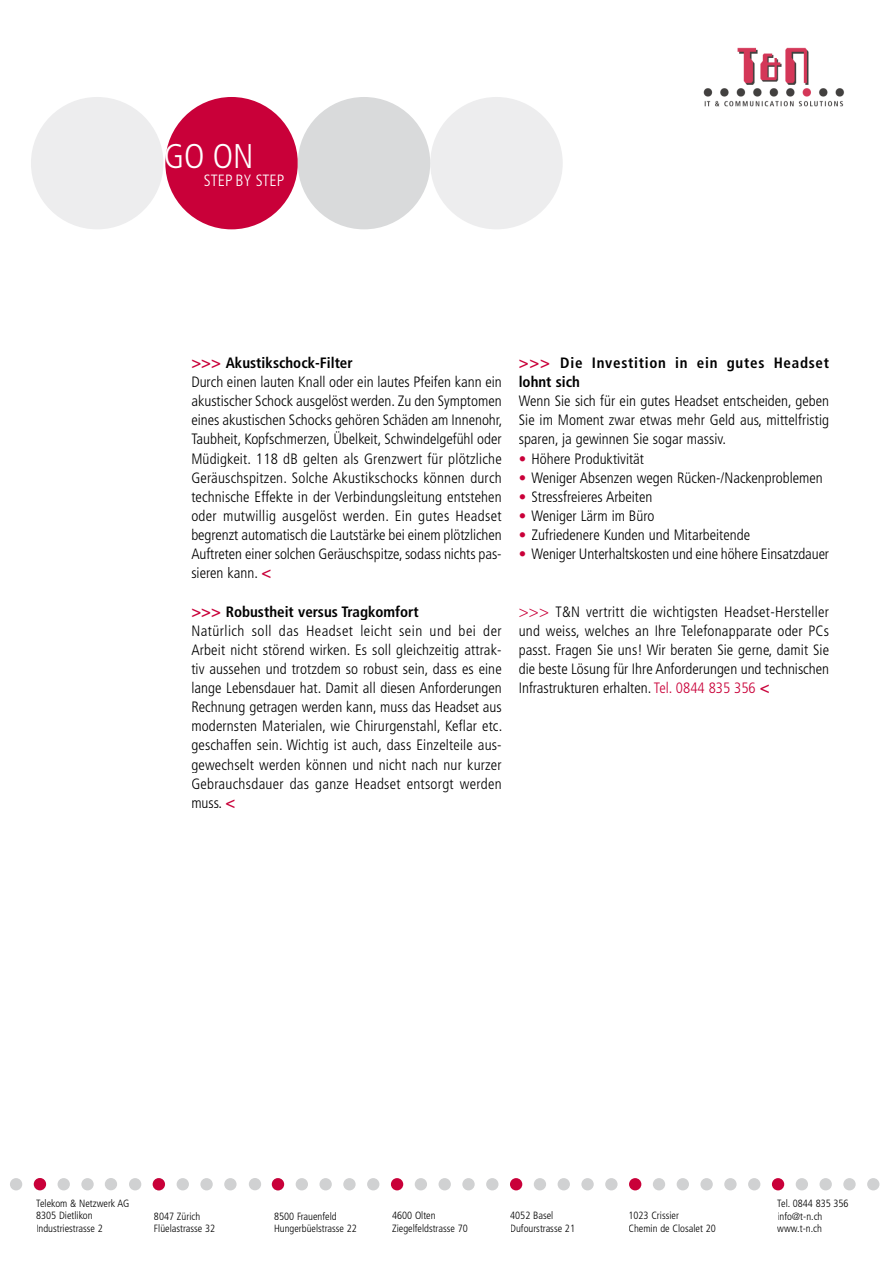
<style>
.page{position:relative;width:893px;height:1263px;background:#fff}
.page>*{position:absolute;margin:0;border:0;box-sizing:border-box;transform-origin:0 0}
.t1{font:300 condensed 34.35px "Frutiger LT Std";color:#fff}
.t2{font:300 condensed 16.35px "Frutiger LT Std";color:#fff}
.t3{font:300 condensed 15px/19px "Frutiger LT Std";color:#000}
.t4{font:700 condensed 15px/19px "Frutiger LT Std";letter-spacing:.05em;color:#000}
.t5{font:300 condensed 10.5px/12.6px "Frutiger LT Std";color:#000}
.s1{font-weight:700;font-size:16.5px;color:#c90039}
.s2{font-weight:700}
.s3{font-size:16.5px;color:#c90039}
.s4{color:#c90039}
</style>
<div class="page">
<img style="left:703px;top:47px;width:141px;height:60px">
<div style="left:430px;top:97px;width:132px;height:132px;background:#ededee;border-radius:50%"></div>
<div style="left:165px;top:97px;width:133px;height:132px;background:#c90039;border-radius:50%"></div>
<div style="left:298px;top:97px;width:132px;height:132px;background:#d9dadb;border-radius:50%"></div>
<div style="left:31px;top:97px;width:132px;height:132px;background:#ededee;border-radius:50%"></div>
<div style="left:10px;top:1178px;width:12px;height:12px;background:#d0d1d2;border-radius:50%"></div>
<div style="left:58px;top:1178px;width:12px;height:12px;background:#d0d1d2;border-radius:50%"></div>
<div style="left:81px;top:1178px;width:13px;height:12px;background:#d0d1d2;border-radius:50%"></div>
<div style="left:129px;top:1178px;width:12px;height:12px;background:#d0d1d2;border-radius:50%"></div>
<div style="left:177px;top:1178px;width:12px;height:12px;background:#d0d1d2;border-radius:50%"></div>
<div style="left:200px;top:1178px;width:13px;height:12px;background:#d0d1d2;border-radius:50%"></div>
<div style="left:224px;top:1178px;width:12px;height:12px;background:#d0d1d2;border-radius:50%"></div>
<div style="left:296px;top:1178px;width:12px;height:12px;background:#d0d1d2;border-radius:50%"></div>
<div style="left:319px;top:1178px;width:13px;height:12px;background:#d0d1d2;border-radius:50%"></div>
<div style="left:343px;top:1178px;width:12px;height:12px;background:#d0d1d2;border-radius:50%"></div>
<div style="left:367px;top:1178px;width:12px;height:12px;background:#d0d1d2;border-radius:50%"></div>
<div style="left:391px;top:1178px;width:12px;height:12px;background:#c90039;border-radius:50%"></div>
<div style="left:415px;top:1178px;width:12px;height:12px;background:#d0d1d2;border-radius:50%"></div>
<div style="left:438px;top:1178px;width:13px;height:12px;background:#d0d1d2;border-radius:50%"></div>
<div style="left:462px;top:1178px;width:12px;height:12px;background:#d0d1d2;border-radius:50%"></div>
<div style="left:486px;top:1178px;width:12px;height:12px;background:#d0d1d2;border-radius:50%"></div>
<div style="left:510px;top:1178px;width:12px;height:12px;background:#c90039;border-radius:50%"></div>
<div style="left:533px;top:1178px;width:13px;height:12px;background:#d0d1d2;border-radius:50%"></div>
<div style="left:557px;top:1178px;width:13px;height:12px;background:#d0d1d2;border-radius:50%"></div>
<div style="left:581px;top:1178px;width:12px;height:12px;background:#d0d1d2;border-radius:50%"></div>
<div style="left:605px;top:1178px;width:12px;height:12px;background:#d0d1d2;border-radius:50%"></div>
<div style="left:629px;top:1178px;width:12px;height:12px;background:#c90039;border-radius:50%"></div>
<div style="left:652px;top:1178px;width:13px;height:12px;background:#d0d1d2;border-radius:50%"></div>
<div style="left:676px;top:1178px;width:13px;height:12px;background:#d0d1d2;border-radius:50%"></div>
<div style="left:700px;top:1178px;width:12px;height:12px;background:#d0d1d2;border-radius:50%"></div>
<div style="left:724px;top:1178px;width:12px;height:12px;background:#d0d1d2;border-radius:50%"></div>
<div style="left:748px;top:1178px;width:12px;height:12px;background:#d0d1d2;border-radius:50%"></div>
<div style="left:771px;top:1178px;width:13px;height:12px;background:#c90039;border-radius:50%"></div>
<div style="left:795px;top:1178px;width:13px;height:12px;background:#d0d1d2;border-radius:50%"></div>
<div style="left:819px;top:1178px;width:12px;height:12px;background:#d0d1d2;border-radius:50%"></div>
<div style="left:843px;top:1178px;width:12px;height:12px;background:#d0d1d2;border-radius:50%"></div>
<div style="left:867px;top:1178px;width:12px;height:12px;background:#d0d1d2;border-radius:50%"></div>
<div style="left:105px;top:1178px;width:12px;height:12px;background:#d0d1d2;border-radius:50%"></div>
<div style="left:34px;top:1178px;width:12px;height:12px;background:#c90039;border-radius:50%"></div>
<div style="left:153px;top:1178px;width:12px;height:12px;background:#c90039;border-radius:50%"></div>
<div style="left:272px;top:1178px;width:12px;height:12px;background:#c90039;border-radius:50%"></div>
<div style="left:249px;top:1178px;width:12px;height:12px;background:#d0d1d2;border-radius:50%"></div>
<h1 class="t1" style="left:164px;top:142px;width:91px">GO ON</h1>
<p class="t2" style="left:204px;top:174px;width:82px">STEP BY STEP</p>
<p class="t3" style="left:191px;top:354px;width:312px"><span class="s1">&gt;&gt;&gt;</span> <span class="s2">Akustikschock-Filter<br></span>Durch einen lauten Knall oder ein lautes Pfeifen kann ein akustischer Schock ausgelöst werden. Zu den Symptomen eines akustischen Schocks gehören Schäden am Innenohr, Taubheit, Kopfschmerzen, Übelkeit, Schwindelgefühl oder Müdigkeit. 118 dB gelten als Grenzwert für plötzliche Geräuschspitzen. Solche Akustikschocks können durch technische Effekte in der Verbindungsleitung entstehen oder mutwillig ausgelöst werden. Ein gutes Headset begrenzt automatisch die Lautstärke bei einem plötzlichen Auftreten einer solchen Geräuschspitze, sodass nichts pas&shy;sieren kann. <span class="s1">&lt;</span></p>
<p class="t3" style="left:191px;top:602px;width:312px"><span class="s1">&gt;&gt;&gt;</span> <span class="s2">Robustheit versus Tragkomfort<br></span>Natürlich soll das Headset leicht sein und bei der Arbeit nicht störend wirken. Es soll gleichzeitig attrak&shy;tiv aussehen und trotzdem so robust sein, dass es eine lange Lebensdauer hat. Damit all diesen Anforderungen Rechnung getragen werden kann, muss das Headset aus modernsten Materialen, wie Chirurgenstahl, Keflar etc. geschaffen sein. Wichtig ist auch, dass Einzelteile aus&shy;gewechselt werden können und nicht nach nur kurzer Gebrauchsdauer das ganze Headset entsorgt werden muss. <span class="s1">&lt;</span></p>
<p class="t4" style="left:518px;top:354px;width:312px"><span class="s3">&gt;&gt;&gt;</span> Die Investition in ein gutes Headset lohnt sich</p>
<p class="t3" style="left:518px;top:392px;width:312px;text-align:justify">Wenn Sie sich für ein gutes Headset entscheiden, geben Sie im Moment zwar etwas mehr Geld aus, mittelfristig sparen, ja gewinnen Sie sogar massiv.</p>
<p class="t3" style="left:518px;top:449px;width:127px"><span class="s4">•</span> Höhere Produktivität</p>
<p class="t3" style="left:518px;top:468px;width:305px"><span class="s4">•</span> Weniger Absenzen wegen Rücken-/Nackenproblemen</p>
<p class="t3" style="left:518px;top:488px;width:135px"><span class="s4">•</span> Stressfreieres Arbeiten</p>
<p class="t3" style="left:518px;top:507px;width:137px"><span class="s4">•</span> Weniger Lärm im Büro</p>
<p class="t3" style="left:518px;top:526px;width:233px"><span class="s4">•</span> Zufriedenere Kunden und Mitarbeitende</p>
<p class="t3" style="left:518px;top:545px;width:312px"><span class="s4">•</span> Weniger Unterhaltskosten und eine höhere Einsatzdauer</p>
<p class="t3" style="left:518px;top:602px;width:312px;text-align:justify"><span class="s3">&gt;&gt;&gt;</span> T&amp;N vertritt die wichtigsten Headset-Hersteller und weiss, welches an Ihre Telefonapparate oder PCs passt. Fragen Sie uns! Wir beraten Sie gerne, damit Sie die beste Lösung für Ihre Anforderungen und technischen Infrastrukturen erhalten. <span class="s4">Tel. 0844 835 356</span> <span class="s1">&lt;</span></p>
<p class="t5" style="left:36px;top:1197px;width:95px">Telekom &amp; Netzwerk AG<br>8305 Dietlikon<br>Industriestrasse 2</p>
<p class="t5" style="left:154px;top:1210px;width:63px">8047 Zürich<br>Flüelastrasse 32</p>
<p class="t5" style="left:274px;top:1210px;width:84px">8500 Frauenfeld<br>Hungerbüelstrasse 22</p>
<p class="t5" style="left:510px;top:1210px;width:66px">4052 Basel<br>Dufourstrasse 21</p>
<p class="t5" style="left:392px;top:1210px;width:77px">4600 Olten<br>Ziegelfeldstrasse 70</p>
<p class="t5" style="left:628px;top:1210px;width:89px">1023 Crissier<br>Chemin de Closalet 20</p>
<p class="t5" style="left:777px;top:1197px;width:73px">Tel. 0844 835 356 info@t-n.ch www.t-n.ch</p>
</div>
